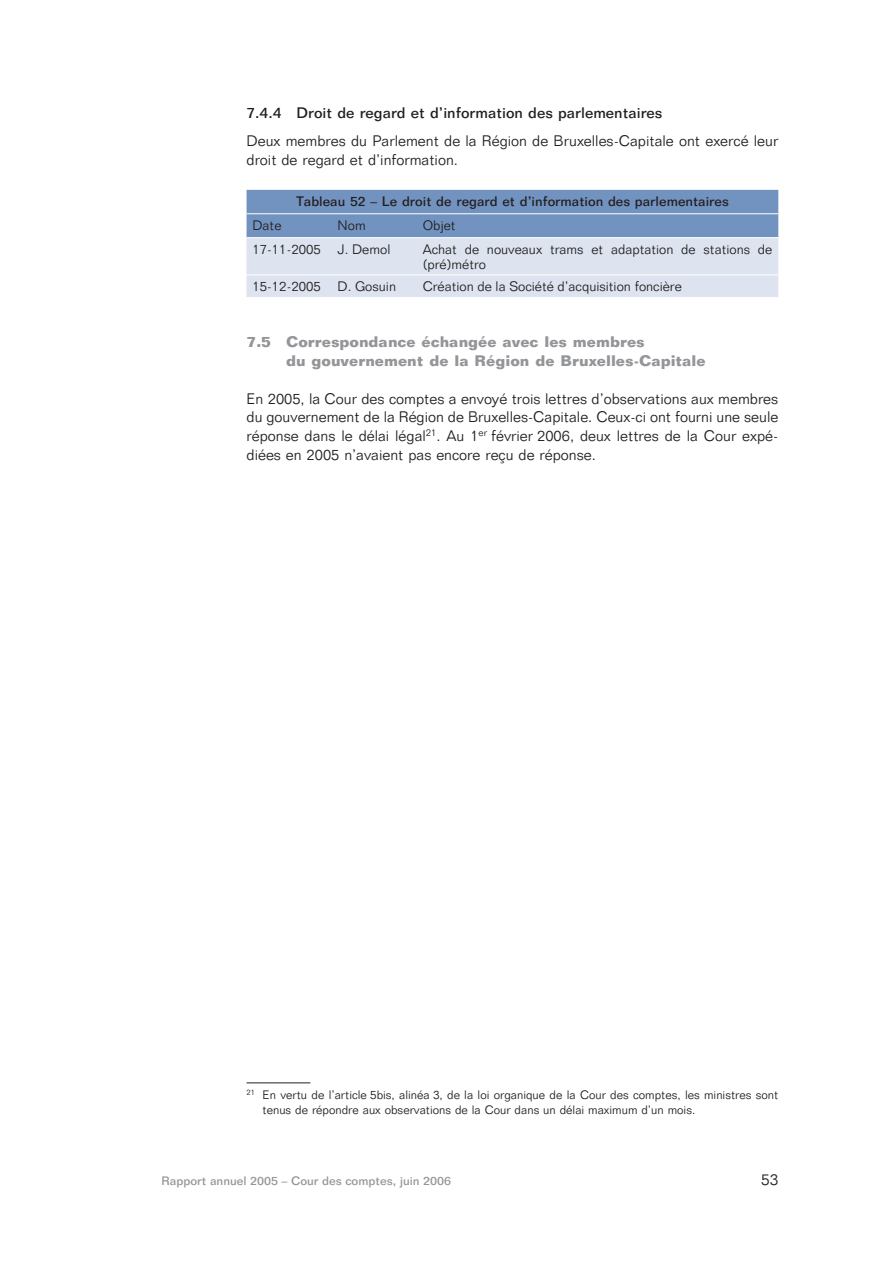
<style>
.page{position:relative;width:893px;height:1263px;background:#fff}
.page>*{position:absolute;margin:0;border:0;box-sizing:border-box;transform-origin:0 0}
.t1{font:300 15.75px "Folio BT";color:#231f20}
.t2{font:300 15px/18.8px "Folio BT";color:#231f20}
.t3{font:500 15px/18.8px "Folio BT";color:#939598}
.t4{font:500 15px "Folio BT";color:#231f20}
.t5{font:300 13.5px/15px "Folio BT";color:#231f20}
.t6{font:500 13.5px "Folio BT";color:#231f20}
.t7{font:300 12px/15px "Folio BT";color:#231f20}
.t8{font:500 12px "Folio BT";color:#939598}
</style>
<div class="page">
<svg style="left:246px;top:190px;width:532px;height:107px;background:#aec0db"></svg>
<hr style="left:246px;top:213px;width:532px;height:1px;background:#fff">
<hr style="left:246px;top:237px;width:532px;height:1px;background:#fff">
<hr style="left:246px;top:275px;width:532px;height:1px;background:#fff">
<hr style="left:246px;top:1083px;width:64px;height:1px;background:#231f20">
<p class="t4" style="left:246px;top:107px;width:417px">7.4.4 Droit de regard et d’information des parlementaires</p>
<p class="t2" style="left:246px;top:133px;width:533px">Deux membres du Parlement de la Région de Bruxelles-Capitale ont exercé leur droit de regard et d’information.</p>
<p class="t6" style="left:296px;top:196px;width:434px">Tableau 52 – Le droit de regard et d’information des parlementaires</p>
<p class="t5" style="left:252px;top:219px;width:30px">Date</p>
<p class="t5" style="left:337px;top:219px;width:30px">Nom</p>
<p class="t5" style="left:422px;top:219px;width:35px">Objet</p>
<p class="t5" style="left:252px;top:243px;width:139px">17-11-2005 J. Demol</p>
<p class="t5" style="left:422px;top:243px;width:351px">Achat de nouveaux trams et adaptation de stations de (pré)métro</p>
<p class="t5" style="left:252px;top:280px;width:145px">15-12-2005 D. Gosuin</p>
<p class="t5" style="left:422px;top:280px;width:261px">Création de la Société d’acquisition foncière</p>
<p class="t3" style="left:286px;top:334px;width:421px;text-indent:-39px">7.5 Correspondance échangée avec les membres<br>du gouvernement de la Région de Bruxelles-Capitale</p>
<p class="t2" style="left:246px;top:391px;width:533px;text-align:justify">En 2005, la Cour des comptes a envoyé trois lettres d’observations aux membres du gouvernement de la Région de Bruxelles-Capitale. Ceux-ci ont fourni une seule réponse dans le délai légal<sup>21</sup>. Au 1<sup>er</sup> février 2006, deux lettres de la Cour expé&shy;diées en 2005 n’avaient pas encore reçu de réponse.</p>
<p class="t7" style="left:262px;top:1089px;width:517px;text-indent:-16px"><sup>21</sup> En vertu de l’article 5bis, alinéa 3, de la loi organique de la Cour des comptes, les ministres sont tenus de répondre aux observations de la Cour dans un délai maximum d’un mois.</p>
<p class="t8" style="left:161px;top:1177px;width:291px">Rapport annuel 2005 – Cour des comptes, juin 2006</p>
<p class="t1" style="left:761px;top:1174px;width:19px">53</p>
</div>
